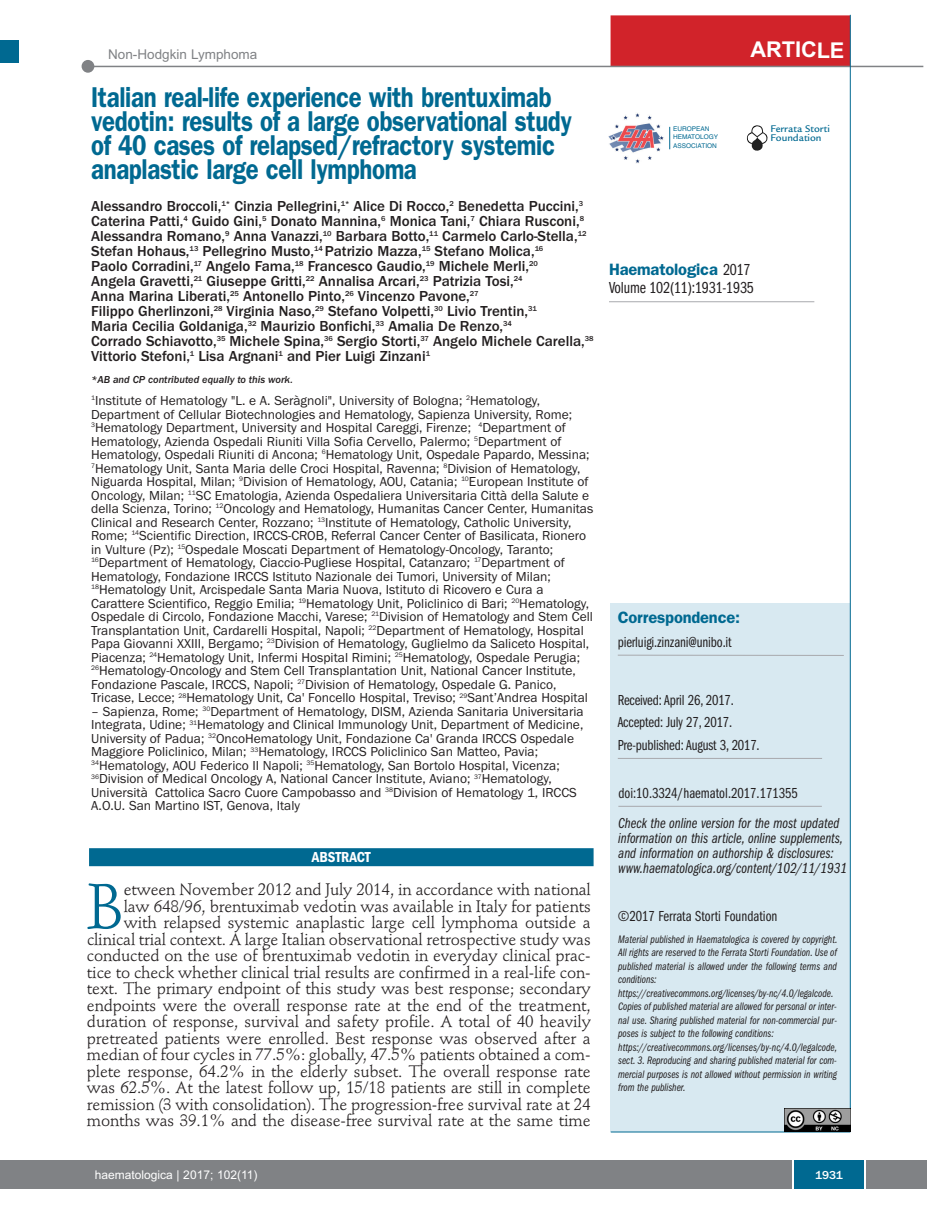
<style>
.page{position:relative;width:927px;height:1225px;background:#fff}
.page>*{position:absolute;margin:0;border:0;box-sizing:border-box;transform-origin:0 0}
.t1{font:62.7px "Stempel Schneidler";color:#006991}
.t2{font:600 28.8px/24px "Franklin Gothic";letter-spacing:-.015em;color:#006991;scale:.83 1}
.t3{font:700 21.75px "Arial";letter-spacing:-.01em;color:#fff}
.t4{font:16.5px/16.5px "Stempel Schneidler";letter-spacing:-.01em;color:#231f20;text-align:right}
.t5{font:600 16.5px "Franklin Gothic";letter-spacing:-.01em;color:#006991}
.t6{font:16.5px "Franklin Gothic Book Cmpr";letter-spacing:-.01em;color:#231f20}
.t7{font:500 15px/15px "Franklin Gothic";color:#231f20}
.t8{font:15px/15px "Franklin Gothic Book Cmpr Ital";color:#231f20}
.t9{font:15px/22.5px "Franklin Gothic Book Cmpr";letter-spacing:-.01em;color:#231f20}
.t10{font:600 condensed 15px "Franklin Gothic";letter-spacing:-.005em;color:#fff}
.t11{font:13.5px/13.5px "Franklin Gothic";color:#231f20}
.t12{font:13.5px "Arial";color:#808285}
.t13{font:12px "Arial";color:#fff}
.t14{font:500 12px "Franklin Gothic";color:#fff}
.t15{font:11.25px/13.5px "Franklin Gothic Book Cmpr Ital";color:#231f20}
.t16{font:italic 500 10.5px "Franklin Gothic";color:#231f20}
.t17{font:500 10.5px/9px "Legacy Sans";color:#006991}
.t18{font:6.45px/8.7px "Helvetica";color:#006991}
.s1{font-family:"Franklin Gothic Book Cmpr";font-weight:400;color:#231f20}
</style>
<div class="page">
<div style="left:18px;top:1160px;width:909px;height:28px;background:#808285"></div>
<div style="left:794px;top:1160px;width:70px;height:28px;background:#006991"></div>
<hr style="left:792px;top:1160px;width:2px;height:28px;background:#fff">
<hr style="left:864px;top:1160px;width:2px;height:28px;background:#fff">
<div style="left:611px;top:603px;width:239px;height:529px;background:#d8e9f1"></div>
<hr style="left:618px;top:758px;width:204px;height:1px;background:#a8a9ad">
<hr style="left:618px;top:655px;width:226px;height:1px;background:#a8a9ad">
<hr style="left:611px;top:1131px;width:239px;height:1px;background:#006991">
<img style="left:747px;top:125px;width:20px;height:26px">
<img style="left:608px;top:113px;width:56px;height:50px">
<svg style="left:669px;top:127px;width:1px;height:22px"></svg>
<hr style="left:609px;top:301px;width:205px;height:1px;background:#a8a9ad">
<div style="left:611px;top:15px;width:239px;height:52px;background:#d1232a"></div>
<hr style="left:87px;top:66px;width:836px;height:1px;background:#808285">
<div style="left:82px;top:60px;width:12px;height:13px;background:#808285;border-radius:50%"></div>
<hr style="left:618px;top:806px;width:204px;height:1px;background:#a8a9ad">
<hr style="left:850px;top:15px;width:1px;height:1116px;background:#006991">
<img style="left:785px;top:1108px;width:65px;height:23px">
<div style="left:0;top:40px;width:19px;height:22px;background:#006991"></div>
<div style="left:0;top:1160px;width:18px;height:28px;background:#808285"></div>
<div style="left:89px;top:848px;width:505px;height:18px;background:#006991"></div>
<p class="t12" style="left:108px;top:47px;width:151px">Non-Hodgkin Lymphoma</p>
<h3 class="t3" style="left:751px;top:37px;width:95px">ARTICLE</h3>
<h2 class="t2" style="left:91px;top:88px;width:581px">Italian real-life experience with brentuximab vedotin: results of a large observational study of 40 cases of relapsed/refractory systemic anaplastic large cell lymphoma</h2>
<p class="t7" style="left:91px;top:198px;width:504px">Alessandro Broccoli,<sup>1*</sup> Cinzia Pellegrini,<sup>1*</sup> Alice Di Rocco,<sup>2</sup> Benedetta Puccini,<sup>3<br></sup>Caterina Patti,<sup>4</sup> Guido Gini,<sup>5</sup> Donato Mannina,<sup>6</sup> Monica Tani,<sup>7</sup> Chiara Rusconi,<sup>8<br></sup>Alessandra Romano,<sup>9</sup> Anna Vanazzi,<sup>10</sup> Barbara Botto,<sup>11</sup> Carmelo Carlo-Stella,<sup>12<br></sup>Stefan Hohaus,<sup>13</sup> Pellegrino Musto,<sup>14</sup> Patrizio Mazza,<sup>15</sup> Stefano Molica,<sup>16<br></sup>Paolo Corradini,<sup>17</sup> Angelo Fama,<sup>18</sup> Francesco Gaudio,<sup>19</sup> Michele Merli,<sup>20<br></sup>Angela Gravetti,<sup>21</sup> Giuseppe Gritti,<sup>22</sup> Annalisa Arcari,<sup>23</sup> Patrizia Tosi,<sup>24<br></sup>Anna Marina Liberati,<sup>25</sup> Antonello Pinto,<sup>26</sup> Vincenzo Pavone,<sup>27<br></sup>Filippo Gherlinzoni,<sup>28</sup> Virginia Naso,<sup>29</sup> Stefano Volpetti,<sup>30</sup> Livio Trentin,<sup>31<br></sup>Maria Cecilia Goldaniga,<sup>32</sup> Maurizio Bonfichi,<sup>33</sup> Amalia De Renzo,<sup>34<br></sup>Corrado Schiavotto,<sup>35</sup> Michele Spina,<sup>36</sup> Sergio Storti,<sup>37</sup> Angelo Michele Carella,<sup>38<br></sup>Vittorio Stefoni,<sup>1</sup> Lisa Argnani<sup>1</sup> and Pier Luigi Zinzani<sup>1</sup></p>
<p class="t16" style="left:91px;top:373px;width:203px">*AB and CP contributed equally to this work.</p>
<p class="t11" style="left:91px;top:394px;width:504px"><sup>1</sup>Institute of Hematology "L. e A. Seràgnoli", University of Bologna; <sup>2</sup>Hematology, Department of Cellular Biotechnologies and Hematology, Sapienza University, Rome; <sup>3</sup>Hematology Department, University and Hospital Careggi, Firenze; <sup>4</sup>Department of Hematology, Azienda Ospedali Riuniti Villa Sofia Cervello, Palermo; <sup>5</sup>Department of Hematology, Ospedali Riuniti di Ancona; <sup>6</sup>Hematology Unit, Ospedale Papardo, Messina; <sup>7</sup>Hematology Unit, Santa Maria delle Croci Hospital, Ravenna; <sup>8</sup>Division of Hematology, Niguarda Hospital, Milan; <sup>9</sup>Division of Hematology, AOU, Catania; <sup>10</sup>European Institute of Oncology, Milan; <sup>11</sup>SC Ematologia, Azienda Ospedaliera Universitaria Città della Salute e della Scienza, Torino; <sup>12</sup>Oncology and Hematology, Humanitas Cancer Center, Humanitas Clinical and Research Center, Rozzano; <sup>13</sup>Institute of Hematology, Catholic University, Rome; <sup>14</sup>Scientific Direction, IRCCS-CROB, Referral Cancer Center of Basilicata, Rionero in Vulture (Pz); <sup>15</sup>Ospedale Moscati Department of Hematology-Oncology, Taranto; <sup>16</sup>Department of Hematology, Ciaccio-Pugliese Hospital, Catanzaro; <sup>17</sup>Department of Hematology, Fondazione IRCCS Istituto Nazionale dei Tumori, University of Milan; <sup>18</sup>Hematology Unit, Arcispedale Santa Maria Nuova, Istituto di Ricovero e Cura a Carattere Scientifico, Reggio Emilia; <sup>19</sup>Hematology Unit, Policlinico di Bari; <sup>20</sup>Hematology, Ospedale di Circolo, Fondazione Macchi, Varese; <sup>21</sup>Division of Hematology and Stem Cell Transplantation Unit, Cardarelli Hospital, Napoli; <sup>22</sup>Department of Hematology, Hospital Papa Giovanni XXIII, Bergamo; <sup>23</sup>Division of Hematology, Guglielmo da Saliceto Hospital, Piacenza; <sup>24</sup>Hematology Unit, Infermi Hospital Rimini; <sup>25</sup>Hematology, Ospedale Perugia; <sup>26</sup>Hematology-Oncology and Stem Cell Transplantation Unit, National Cancer Institute, Fondazione Pascale, IRCCS, Napoli; <sup>27</sup>Division of Hematology, Ospedale G. Panico, Tricase, Lecce; <sup>28</sup>Hematology Unit, Ca' Foncello Hospital, Treviso; <sup>29</sup>Sant’Andrea Hospital</p>
<p class="t11" style="left:91px;top:704px;width:494px">– Sapienza, Rome; <sup>30</sup>Department of Hematology, DISM, Azienda Sanitaria Universitaria Integrata, Udine; <sup>31</sup>Hematology and Clinical Immunology Unit, Department of Medicine, University of Padua; <sup>32</sup>OncoHematology Unit, Fondazione Ca' Granda IRCCS Ospedale Maggiore Policlinico, Milan; <sup>33</sup>Hematology, IRCCS Policlinico San Matteo, Pavia; <sup>34</sup>Hematology, AOU Federico II Napoli; <sup>35</sup>Hematology, San Bortolo Hospital, Vicenza; <sup>36</sup>Division of Medical Oncology A, National Cancer Institute, Aviano; <sup>37</sup>Hematology, Università Cattolica Sacro Cuore Campobasso and <sup>38</sup>Division of Hematology 1, IRCCS A.O.U. San Martino IST, Genova, Italy</p>
<p class="t10" style="left:312px;top:852px;width:60px">ABSTRACT</p>
<p class="t4" style="left:87px;top:883px;width:505px">etween November 2012 and July 2014, in accordance with national<br>law 648/96, brentuximab vedotin was available in Italy for patients with relapsed systemic anaplastic large cell lymphoma outside a clinical trial context. A large Italian observational retrospective study was conducted on the use of brentuximab vedotin in everyday clinical prac&shy;tice to check whether clinical trial results are confirmed in a real-life con&shy;text. The primary endpoint of this study was best response; secondary endpoints were the overall response rate at the end of the treatment, duration of response, survival and safety profile. A total of 40 heavily pretreated patients were enrolled. Best response was observed after a median of four cycles in 77.5%: globally, 47.5% patients obtained a com&shy;plete response, 64.2% in the elderly subset. The overall response rate was 62.5%. At the latest follow up, 15/18 patients are still in complete remission (3 with consolidation). The progression-free survival rate at 24 months was 39.1% and the disease-free survival rate at the same time</p>
<h1 class="t1" style="left:87px;top:880px;width:39px">B</h1>
<p class="t18" style="left:673px;top:124px;width:47px">EUROPEAN<br>HEMATOLOGY<br>ASSOCIATION</p>
<p class="t17" style="left:771px;top:125px;width:61px">Ferrata Storti<br>Foundation</p>
<p class="t5" style="left:609px;top:264px;width:143px">Haematologica <span class="s1">2017</span></p>
<p class="t6" style="left:609px;top:282px;width:146px">Volume 102(11):1931-1935</p>
<p class="t5" style="left:618px;top:612px;width:124px">Correspondence:</p>
<p class="t9" style="left:618px;top:631px;width:116px">pierluigi.zinzani@unibo.it</p>
<p class="t9" style="left:618px;top:690px;width:143px">Received: April 26, 2017.<br>Accepted: July 27, 2017.<br>Pre-published: August 3, 2017.</p>
<p class="t9" style="left:618px;top:782px;width:181px">doi:10.3324/haematol.2017.171355</p>
<p class="t8" style="left:618px;top:817px;width:230px">Check the online version for the most updated information on this article, online supplements, and information on authorship &amp; disclosures: www.haematologica.org/content/102/11/1931</p>
<p class="t9" style="left:618px;top:906px;width:161px">©2017 Ferrata Storti Foundation</p>
<p class="t15" style="left:618px;top:933px;width:221px">Material published in Haematologica is covered by copyright.<br>All rights are reserved to the Ferrata Storti Foundation. Use of published material is allowed under the following terms and conditions: https://creativecommons.org/licenses/by-nc/4.0/legalcode.<br>Copies of published material are allowed for personal or inter&shy;nal use. Sharing published material for non-commercial pur&shy;poses is subject to the following conditions: https://creativecommons.org/licenses/by-nc/4.0/legalcode, sect. 3. Reproducing and sharing published material for com&shy;mercial purposes is not allowed without permission in writing from the publisher.</p>
<p class="t13" style="left:95px;top:1167px;width:164px">haematologica | 2017; 102(11)</p>
<p class="t14" style="left:815px;top:1167px;width:29px">1931</p>
</div>
